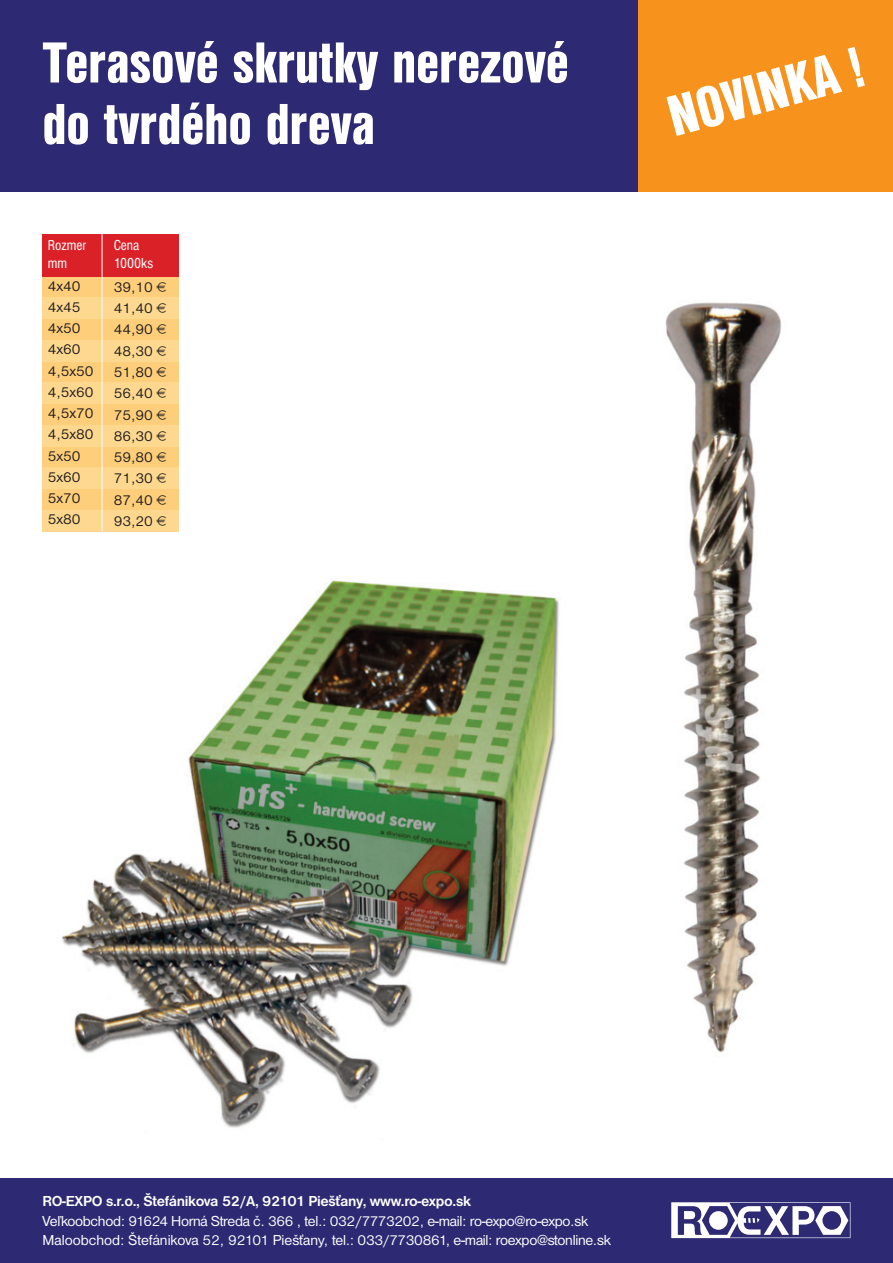
<style>
.page{position:relative;width:893px;height:1263px;background:#fff}
.page>*{position:absolute;margin:0;border:0;box-sizing:border-box;transform-origin:0 0}
.t1{font:900 condensed 60px/61.5px "Nimbus Sans DCE";color:#fff}
.t2{font:15px/19.5px "Nimbus Sans DCE";letter-spacing:-.02em;color:#fff}
.t3{font:15px "Nimbus Sans DOT";color:#231f20}
.t4{font:700 15px "Nimbus Sans DCE";letter-spacing:-.02em;color:#fff}
.t5{font:15px "Nimbus Sans DCE";color:#231f20}
.t6{font:condensed 15px "Nimbus Sans DCE";color:#fff}
.s1{font-family:"Euro Collection";font-size:13.5px}
.s2{font-family:"Nimbus Sans DCE"}
</style>
<div class="page">
<img style="left:665px;top:302px;width:117px;height:751px">
<div style="left:531px;top:0;width:362px;height:191px;background:#f7931d"></div>
<img style="left:61px;top:580px;width:498px;height:548px">
<div style="left:0;top:1178px;width:893px;height:85px;background:#2d2a73"></div>
<svg style="left:671px;top:1202px;width:179px;height:36px"></svg>
<div style="left:0;top:0;width:638px;height:191px;background:#2d2a73"></div>
<div style="left:43px;top:276px;width:136px;height:22px;background:#fece7a"></div>
<div style="left:43px;top:489px;width:136px;height:21px;background:#fece7a"></div>
<div style="left:43px;top:446px;width:136px;height:22px;background:#fece7a"></div>
<div style="left:43px;top:404px;width:136px;height:21px;background:#fece7a"></div>
<div style="left:43px;top:361px;width:136px;height:22px;background:#fece7a"></div>
<div style="left:43px;top:319px;width:136px;height:21px;background:#fece7a"></div>
<div style="left:43px;top:298px;width:136px;height:21px;background:#fed88f"></div>
<div style="left:43px;top:468px;width:136px;height:21px;background:#fed88f"></div>
<div style="left:43px;top:510px;width:136px;height:21px;background:#fed88f"></div>
<div style="left:43px;top:425px;width:136px;height:21px;background:#fed88f"></div>
<div style="left:43px;top:383px;width:136px;height:21px;background:#fed88f"></div>
<div style="left:43px;top:340px;width:136px;height:21px;background:#fed88f"></div>
<div style="left:43px;top:234px;width:136px;height:42px;background:#da2128"></div>
<hr style="left:102px;top:234px;width:1px;height:297px;background:#fff">
<h1 class="t1" style="left:43px;top:33px;width:528px">Terasové skrutky nerezové do tvrdého dreva</h1>
<h1 class="t1" style="left:661px;top:89px;width:201px;rotate:-15deg">NOVINKA !</h1>
<p class="t6" style="left:48px;top:239px;width:40px">Rozmer</p>
<p class="t6" style="left:114px;top:239px;width:27px">Cena</p>
<p class="t6" style="left:48px;top:257px;width:21px">mm</p>
<p class="t6" style="left:114px;top:257px;width:41px">1000ks</p>
<p class="t5" style="left:48px;top:281px;width:34px">4x40</p>
<p class="t3" style="left:114px;top:279px;width:55px">39,10 <span class="s1">E</span></p>
<p class="t5" style="left:48px;top:302px;width:34px">4x45</p>
<p class="t3" style="left:114px;top:300px;width:55px">41,40 <span class="s1">E</span></p>
<p class="t5" style="left:48px;top:323px;width:34px">4x50</p>
<p class="t3" style="left:114px;top:321px;width:55px">44,90 <span class="s1">E</span></p>
<p class="t5" style="left:48px;top:344px;width:34px">4x60</p>
<p class="t3" style="left:114px;top:342px;width:55px">48,30 <span class="s1">E</span></p>
<p class="t5" style="left:48px;top:366px;width:47px">4,5x50</p>
<p class="t3" style="left:114px;top:364px;width:55px">51,8<span class="s2">0</span> <span class="s1">E</span></p>
<p class="t5" style="left:48px;top:387px;width:47px">4,5x60</p>
<p class="t3" style="left:114px;top:385px;width:55px">56,4<span class="s2">0</span> <span class="s1">E</span></p>
<p class="t5" style="left:48px;top:408px;width:47px">4,5x70</p>
<p class="t3" style="left:114px;top:406px;width:55px">75,90 <span class="s1">E</span></p>
<p class="t5" style="left:48px;top:429px;width:47px">4,5x80</p>
<p class="t3" style="left:114px;top:427px;width:55px">86,30 <span class="s1">E</span></p>
<p class="t5" style="left:48px;top:451px;width:34px">5x50</p>
<p class="t3" style="left:114px;top:449px;width:55px"><span class="s2">5</span>9,8<span class="s2">0</span> <span class="s1">E</span></p>
<p class="t5" style="left:48px;top:472px;width:34px">5x60</p>
<p class="t3" style="left:114px;top:470px;width:55px">71,30 <span class="s1">E</span></p>
<p class="t5" style="left:48px;top:514px;width:34px">5x80</p>
<p class="t3" style="left:114px;top:512px;width:55px">93,20 <span class="s1">E</span></p>
<p class="t5" style="left:48px;top:493px;width:34px">5x70</p>
<p class="t3" style="left:114px;top:491px;width:55px">87,40 <span class="s1">E</span></p>
<p class="t4" style="left:43px;top:1196px;width:430px">RO-EXPO s.r.o., Štefánikova 52/A, 92101 Piešťany, www.ro-expo.sk</p>
<p class="t2" style="left:43px;top:1212px;width:570px">Veľkoobchod: 91624 Horná Streda č. 366 , tel.: 032/7773202, e-mail: ro-expo@ro-expo.sk<br>Maloobchod: Štefánikova 52, 92101 Piešťany, tel.: 033/7730861, e-mail: roexpo@stonline.sk</p>
</div>
